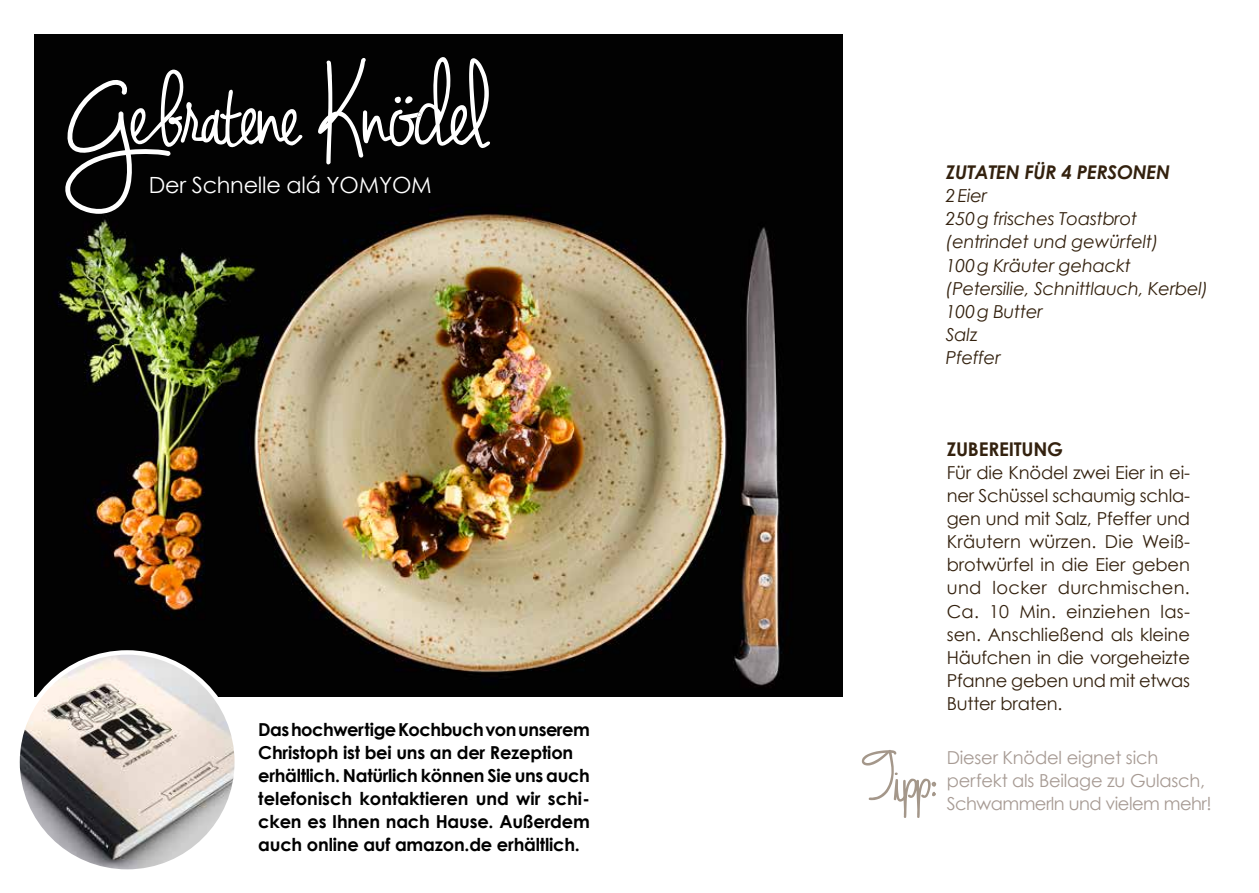
<style>
.page{position:relative;width:1259px;height:893px;background:#fff}
.page>*{position:absolute;margin:0;border:0;box-sizing:border-box;transform-origin:0 0}
.t1{font:22.35px "Century Gothic";letter-spacing:-.01em;color:#fff}
.t2{font:italic 700 18.9px "Century Gothic";letter-spacing:-.01em;color:#33210e}
.t3{font:700 18.9px "Century Gothic";letter-spacing:-.01em;color:#33210e}
.t4{font:17.85px/23.1px "Century Gothic";letter-spacing:-.01em;color:#33210e;text-align:justify}
.t5{font:700 17.85px/23.1px "Century Gothic";letter-spacing:-.01em;color:#000}
.t6{font:italic 17.85px/23.1px "Century Gothic";letter-spacing:-.01em;color:#33210e}
.t7{font:17.85px/23.1px "Century Gothic";letter-spacing:-.01em;color:#a79b94}
</style>
<div class="page">
<img style="left:34px;top:34px;width:808px;height:662px">
<svg style="left:862px;top:750px;width:74px;height:68px"></svg>
<img style="left:18px;top:652px;width:219px;height:220px;border-radius:110px">
<svg style="left:318px;top:57px;width:172px;height:107px"></svg>
<svg style="left:65px;top:69px;width:237px;height:145px;background:#272727"></svg>
<p class="t1" style="left:149px;top:171px;width:284px">Der Schnelle alá YOMYOM</p>
<p class="t5" style="left:258px;top:717px;width:333px">Das hochwertige Kochbuch von unserem Christoph ist bei uns an der Rezeption erhältlich. Natürlich können Sie uns auch telefonisch kontaktieren und wir schi&shy;cken es Ihnen nach Hause. Außerdem auch online auf amazon.de erhältlich.</p>
<p class="t2" style="left:946px;top:160px;width:226px">ZUTATEN FÜR 4 PERSONEN</p>
<p class="t6" style="left:946px;top:184px;width:264px">2Eier<br>250g frisches Toastbrot (entrindet und gewürfelt)<br>100g Kräuter gehackt (Petersilie, Schnittlauch, Kerbel)<br>100g Butter<br>Salz<br>Pfeffer</p>
<p class="t3" style="left:947px;top:437px;width:118px">ZUBEREITUNG</p>
<p class="t4" style="left:947px;top:460px;width:245px">Für die Knödel zwei Eier in ei&shy;ner Schüssel schaumig schla&shy;gen und mit Salz, Pfeffer und Kräutern würzen. Die Weiß&shy;brotwürfel in die Eier geben und locker durchmischen.<br>Ca. 10 Min. einziehen las&shy;sen. Anschließend als kleine Häufchen in die vorgeheizte Pfanne geben und mit etwas Butter braten.</p>
<p class="t7" style="left:946px;top:746px;width:266px">Dieser Knödel eignet sich perfekt als Beilage zu Gulasch,<br>Schwammerln und vielem mehr!</p>
</div>
